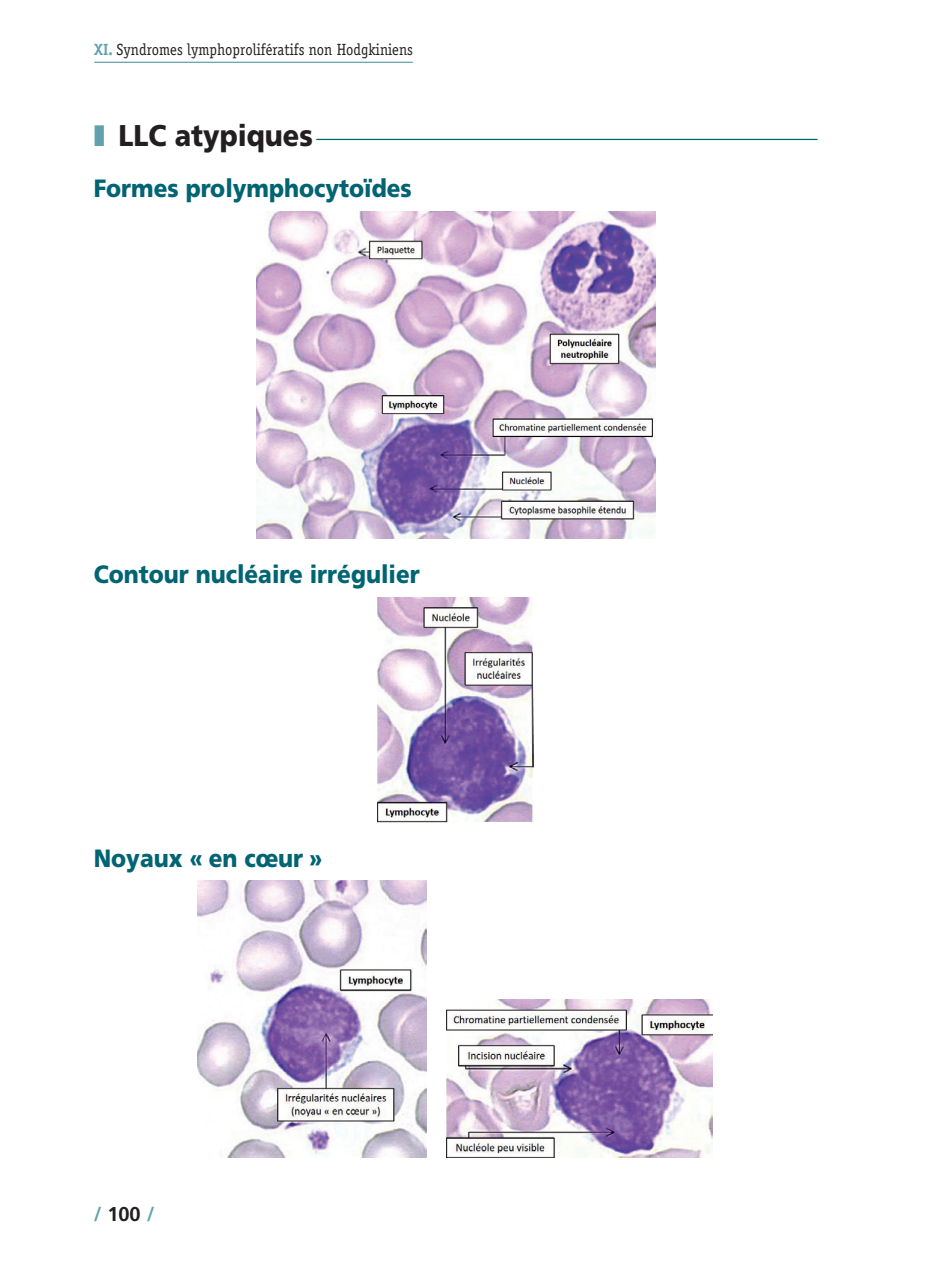
<style>
.page{position:relative;width:926px;height:1280px;background:#fff}
.page>*{position:absolute;margin:0;border:0;box-sizing:border-box;transform-origin:0 0}
.t1{font:900 30px "Frutiger";color:#231f20;scale:.9 1}
.t2{font:900 25px "Frutiger";color:#006473;scale:.9 1}
.t3{font:700 20px "Frutiger";color:#231f20}
.t4{font:16.25px "Officina Serif";color:#231f20;scale:.9 1}
.s1{font-weight:700;color:#61a1ae}
.s2{color:#61a1ae}
</style>
<div class="page">
<hr style="left:94px;top:62px;width:319px;height:1px;background:#61a1ae">
<hr style="left:122px;top:139px;width:695px;height:1px;background:#006473">
<div style="left:118px;top:128px;width:198px;height:20px;background:#fff"></div>
<img style="left:256px;top:211px;width:399px;height:328px">
<img style="left:377px;top:597px;width:156px;height:225px">
<img style="left:197px;top:881px;width:229px;height:276px">
<img style="left:446px;top:999px;width:266px;height:158px">
<p class="t4" style="left:94px;top:40px;width:355px"><span class="s1">XI.</span> Syndromes lymphoprolifératifs non Hodgkiniens</p>
<p class="t1" style="left:94px;top:117px;width:245px"><span class="s2">❚</span> LLC atypiques</p>
<p class="t2" style="left:94px;top:173px;width:355px">Formes prolymphocytoïdes</p>
<p class="t2" style="left:94px;top:559px;width:364px">Contour nucléaire irrégulier</p>
<p class="t2" style="left:94px;top:843px;width:256px">Noyaux « en cœur »</p>
<p class="t3" style="left:94px;top:1202px;width:62px"><span class="s2">/</span> 100 <span class="s2">/</span></p>
</div>
